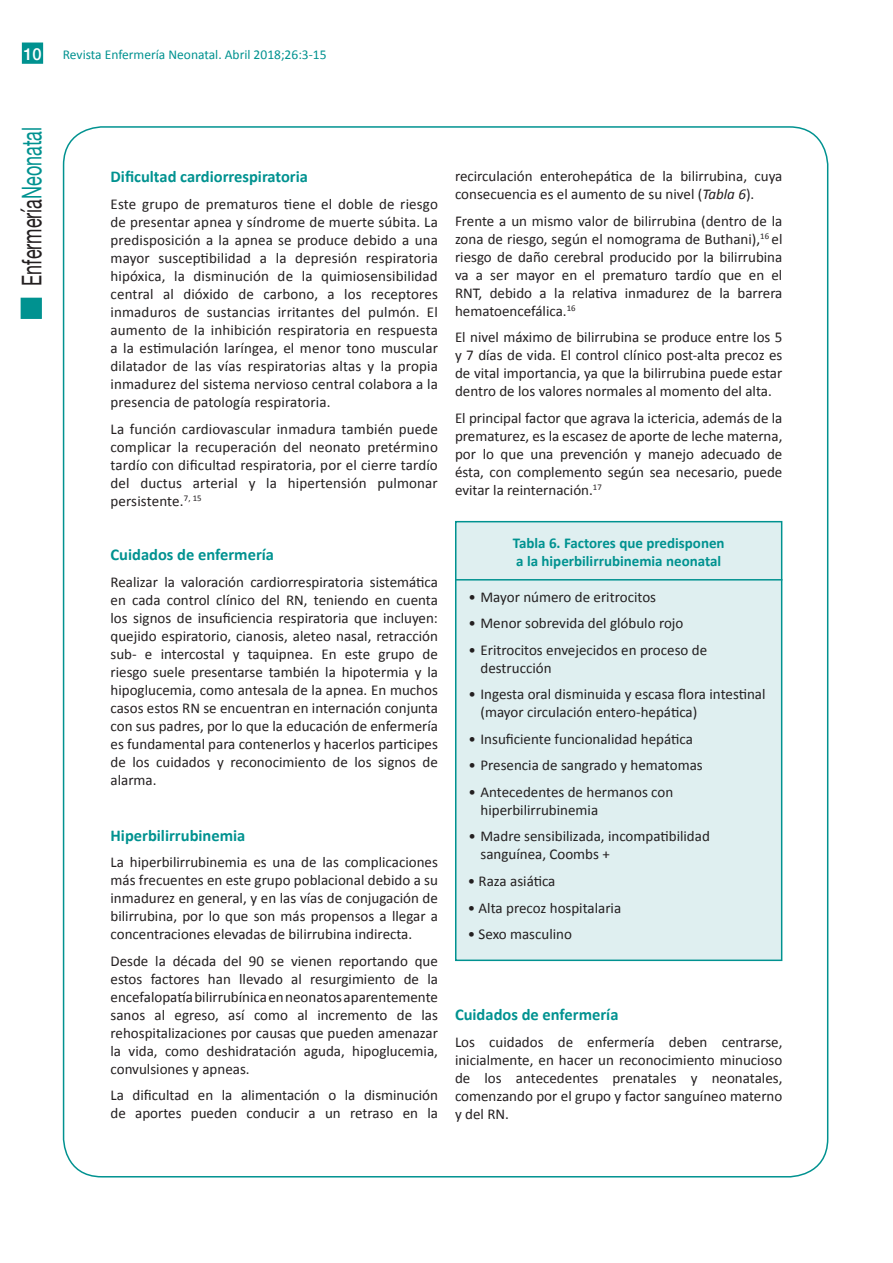
<style>
.page{position:relative;width:893px;height:1263px;background:#fff}
.page>*{position:absolute;margin:0;border:0;box-sizing:border-box;transform-origin:0 0}
.t1{font:27.15px "Helvetica Neue";color:#231f20;scale:.66 1}
._4_Subtítulos_x11{font:700 16.5px "Calibri";color:#009290}
.t2{font:500 16.5px "Helvetica Neue";color:#fff}
._3_Texto_normalx10{font:15px/18px "Calibri";color:#231f20;text-align:justify}
._6_Cuadros_Título{font:700 15px/18px "Calibri";color:#009290}
._7_Cuadros_texto_x10{font:13.5px "Calibri";color:#009290}
.s1{color:#009290}
.s2{font-style:italic}
</style>
<div class="page">
<div style="left:21px;top:298px;width:21px;height:21px;background:#009290;border:2px solid #009290"></div>
<div style="left:22px;top:43px;width:21px;height:21px;background:#009290"></div>
<div style="left:455px;top:521px;width:327px;height:440px;background:#dfeff0;border:2px solid #009290"></div>
<hr style="left:455px;top:579px;width:327px;height:1px;background:#009290">
<p class="t2" style="left:23px;top:41px;width:20px">10</p>
<p class="_7_Cuadros_texto_x10" style="left:63px;top:46px;width:265px">Revista Enfermería Neonatal. Abril 2018;26:3-15</p>
<h1 class="t1" style="left:12px;top:286px;width:242px;rotate:-90deg">Enfermería<span class="s1">Neonatal</span></h1>
<p class="_4_Subtítulos_x11" style="left:111px;top:166px;width:199px">Dificultad cardiorrespiratoria</p>
<p class="_3_Texto_normalx10" style="left:111px;top:195px;width:329px">Este grupo de prematuros tiene el doble de riesgo de presentar apnea y síndrome de muerte súbita. La predisposición a la apnea se produce debido a una mayor susceptibilidad a la depresión respiratoria hipóxica, la disminución de la quimiosensibilidad central al dióxido de carbono, a los receptores inmaduros de sustancias irritantes del pulmón. El aumento de la inhibición respiratoria en respuesta a la estimulación laríngea, el menor tono muscular dilatador de las vías respiratorias altas y la propia inmadurez del sistema nervioso central colabora a la presencia de patología respiratoria.</p>
<p class="_3_Texto_normalx10" style="left:111px;top:420px;width:329px">La función cardiovascular inmadura también puede complicar la recuperación del neonato pretérmino tardío con dificultad respiratoria, por el cierre tardío del ductus arterial y la hipertensión pulmonar persistente.<sup>7,</sup> <sup>15</sup></p>
<p class="_4_Subtítulos_x11" style="left:111px;top:544px;width:165px">Cuidados de enfermería</p>
<p class="_3_Texto_normalx10" style="left:111px;top:573px;width:329px">Realizar la valoración cardiorrespiratoria sistemática en cada control clínico del RN, teniendo en cuenta los signos de insuficiencia respiratoria que incluyen: quejido espiratorio, cianosis, aleteo nasal, retracción sub- e intercostal y taquipnea. En este grupo de riesgo suele presentarse también la hipotermia y la hipoglucemia, como antesala de la apnea. En muchos casos estos RN se encuentran en internación conjunta con sus padres, por lo que la educación de enfermería es fundamental para contenerlos y hacerlos participes de los cuidados y reconocimiento de los signos de alarma.</p>
<p class="_4_Subtítulos_x11" style="left:111px;top:824px;width:136px">Hiperbilirrubinemia</p>
<p class="_3_Texto_normalx10" style="left:111px;top:853px;width:329px">La hiperbilirrubinemia es una de las complicaciones más frecuentes en este grupo poblacional debido a su inmadurez en general, y en las vías de conjugación de bilirrubina, por lo que son más propensos a llegar a concentraciones elevadas de bilirrubina indirecta.</p>
<p class="_3_Texto_normalx10" style="left:111px;top:952px;width:329px">Desde la década del 90 se vienen reportando que estos factores han llevado al resurgimiento de la encefalopatía bilirrubínica en neonatos aparentemente sanos al egreso, así como al incremento de las rehospitalizaciones por causas que pueden amenazar la vida, como deshidratación aguda, hipoglucemia, convulsiones y apneas.</p>
<p class="_3_Texto_normalx10" style="left:111px;top:1086px;width:329px">La dificultad en la alimentación o la disminución de aportes pueden conducir a un retraso en la</p>
<p class="_3_Texto_normalx10" style="left:455px;top:167px;width:329px">recirculación enterohepática de la bilirrubina, cuya consecuencia es el aumento de su nivel (<span class="s2">Tabla 6</span>).</p>
<p class="_3_Texto_normalx10" style="left:455px;top:212px;width:329px">Frente a un mismo valor de bilirrubina (dentro de la zona de riesgo, según el nomograma de Buthani),<sup>16</sup> el riesgo de daño cerebral producido por la bilirrubina va a ser mayor en el prematuro tardío que en el RNT, debido a la relativa inmadurez de la barrera hematoencefálica.<sup>16</sup></p>
<p class="_3_Texto_normalx10" style="left:455px;top:328px;width:329px">El nivel máximo de bilirrubina se produce entre los 5 y 7 días de vida. El control clínico post-alta precoz es de vital importancia, ya que la bilirrubina puede estar dentro de los valores normales al momento del alta.</p>
<p class="_3_Texto_normalx10" style="left:455px;top:409px;width:329px">El principal factor que agrava la ictericia, además de la prematurez, es la escasez de aporte de leche materna, por lo que una prevención y manejo adecuado de ésta, con complemento según sea necesario, puede evitar la reinternación.<sup>17</sup></p>
<p class="_6_Cuadros_Título" style="left:513px;top:534px;width:213px">Tabla 6. Factores que predisponen a la hiperbilirrubinemia neonatal</p>
<p class="_3_Texto_normalx10" style="left:468px;top:588px;width:189px">• Mayor número de eritrocitos</p>
<p class="_3_Texto_normalx10" style="left:468px;top:614px;width:216px">• Menor sobrevida del glóbulo rojo</p>
<p class="_3_Texto_normalx10" style="left:480px;top:641px;width:228px;text-indent:-12px">• Eritrocitos envejecidos en proceso de destrucción</p>
<p class="_3_Texto_normalx10" style="left:480px;top:685px;width:287px;text-indent:-12px">• Ingesta oral disminuida y escasa flora intestinal (mayor circulación entero-hepática)</p>
<p class="_3_Texto_normalx10" style="left:468px;top:730px;width:226px">• Insuficiente funcionalidad hepática</p>
<p class="_3_Texto_normalx10" style="left:468px;top:756px;width:236px">• Presencia de sangrado y hematomas</p>
<p class="_3_Texto_normalx10" style="left:480px;top:783px;width:194px;text-indent:-12px">• Antecedentes de hermanos con hiperbilirrubinemia</p>
<p class="_3_Texto_normalx10" style="left:480px;top:827px;width:231px;text-indent:-12px">• Madre sensibilizada, incompatibilidad sanguínea, Coombs +</p>
<p class="_3_Texto_normalx10" style="left:468px;top:872px;width:89px">• Raza asiática</p>
<p class="_3_Texto_normalx10" style="left:468px;top:898px;width:155px">• Alta precoz hospitalaria</p>
<p class="_3_Texto_normalx10" style="left:468px;top:925px;width:106px">• Sexo masculino</p>
<p class="_4_Subtítulos_x11" style="left:455px;top:1004px;width:165px">Cuidados de enfermería</p>
<p class="_3_Texto_normalx10" style="left:455px;top:1032px;width:329px">Los cuidados de enfermería deben centrarse, inicialmente, en hacer un reconocimiento minucioso de los antecedentes prenatales y neonatales, comenzando por el grupo y factor sanguíneo materno y del RN.</p>
</div>
